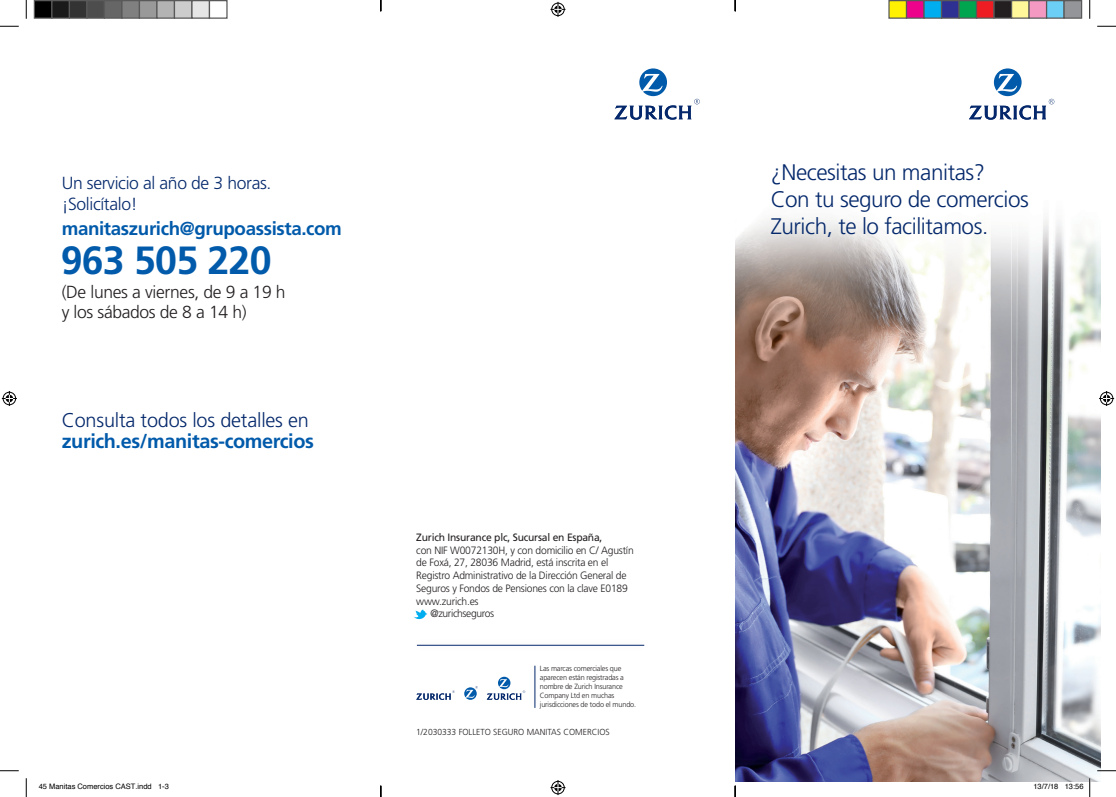
<style>
.page{position:relative;width:1116px;height:797px;background:#fff}
.page>*{position:absolute;margin:0;border:0;box-sizing:border-box;transform-origin:0 0}
.t1{font:700 39.25px "Frutiger LT Std";letter-spacing:-.02em;color:#015aaa}
.t2{font:300 22.5px/27px "Frutiger LT Std";letter-spacing:-.02em;color:#04286b}
.t3{font:700 19.88px "Frutiger LT Std";letter-spacing:-.02em;color:#015aaa}
.t4{font:300 19.88px "Frutiger LT Std";letter-spacing:-.01em;color:#04286b}
.t5{font:700 18.75px "Frutiger LT Std";letter-spacing:-.02em;color:#015aaa}
.t6{font:300 17.5px "Frutiger LT Std";letter-spacing:-.02em;color:#231f20}
.t7{font:300 17.5px/21px "Frutiger LT Std";letter-spacing:-.02em;color:#04286b}
.t8{font:300 10.62px/12.8px "Frutiger LT Std";letter-spacing:-.02em;color:#231f20}
.t9{font:10.62px "Frutiger LT Std";letter-spacing:-.02em;color:#231f20}
.t10{font:300 8.75px "Frutiger LT Std";color:#231f20}
.t11{font:300 7.5px/9px "Frutiger LT Std";letter-spacing:-.02em;color:#231f20}
.t12{font:7.5px "Helvetica";color:#000}
</style>
<div class="page">
<img style="left:735px;top:16px;width:365px;height:765px">
<svg style="left:968px;top:68px;width:86px;height:52px"></svg>
<div style="left:410px;top:637px;width:240px;height:16px;background:#231f20;opacity:.2"></div>
<hr style="left:417px;top:645px;width:227px;height:1px;background:#04286b">
<svg style="left:416px;top:690px;width:39px;height:10px"></svg>
<svg style="left:487px;top:676px;width:38px;height:23px"></svg>
<svg style="left:464px;top:686px;width:14px;height:13px"></svg>
<div style="left:527px;top:659px;width:16px;height:55px;background:#231f20;opacity:.2"></div>
<hr style="left:534px;top:665px;width:1px;height:43px;background:#04286b">
<svg style="left:414px;top:609px;width:13px;height:11px"></svg>
<svg style="left:614px;top:68px;width:85px;height:52px"></svg>
<svg style="left:0;top:25px;width:19px;height:2px"></svg>
<svg style="left:1097px;top:25px;width:18px;height:2px"></svg>
<svg style="left:0;top:770px;width:19px;height:1px"></svg>
<svg style="left:1097px;top:770px;width:18px;height:1px"></svg>
<svg style="left:25px;top:0;width:2px;height:19px"></svg>
<svg style="left:25px;top:778px;width:2px;height:19px"></svg>
<svg style="left:1088px;top:0;width:2px;height:19px"></svg>
<svg style="left:550px;top:2px;width:15px;height:15px"></svg>
<svg style="left:550px;top:780px;width:15px;height:15px"></svg>
<svg style="left:2px;top:391px;width:15px;height:15px"></svg>
<svg style="left:1099px;top:391px;width:15px;height:15px"></svg>
<div style="left:34px;top:1px;width:18px;height:17px;background:#000"></div>
<div style="left:34px;top:0;width:18px;height:19px;border:1px solid #595959"></div>
<div style="left:52px;top:1px;width:17px;height:17px;background:#1a1a1a"></div>
<div style="left:51px;top:0;width:19px;height:19px;border:1px solid #595959"></div>
<div style="left:69px;top:1px;width:18px;height:17px;background:#333"></div>
<div style="left:69px;top:0;width:19px;height:19px;border:1px solid #595959"></div>
<div style="left:87px;top:1px;width:17px;height:17px;background:#4d4d4d"></div>
<div style="left:86px;top:0;width:19px;height:19px;border:1px solid #595959"></div>
<div style="left:104px;top:1px;width:18px;height:17px;background:#666"></div>
<div style="left:104px;top:0;width:18px;height:19px;border:1px solid #595959"></div>
<div style="left:122px;top:1px;width:17px;height:17px;background:#808080"></div>
<div style="left:121px;top:0;width:19px;height:19px;border:1px solid #595959"></div>
<div style="left:139px;top:1px;width:18px;height:17px;background:#999"></div>
<div style="left:139px;top:0;width:19px;height:19px;border:1px solid #595959"></div>
<div style="left:157px;top:1px;width:17px;height:17px;background:#b3b3b3"></div>
<div style="left:156px;top:0;width:19px;height:19px;border:1px solid #595959"></div>
<div style="left:174px;top:1px;width:18px;height:17px;background:#ccc"></div>
<div style="left:174px;top:0;width:18px;height:19px;border:1px solid #595959"></div>
<div style="left:192px;top:1px;width:17px;height:17px;background:#e6e6e6"></div>
<div style="left:191px;top:0;width:19px;height:19px;border:1px solid #595959"></div>
<div style="left:209px;top:0;width:19px;height:19px;border:1px solid #595959"></div>
<div style="left:889px;top:1px;width:17px;height:17px;background:#fff101"></div>
<div style="left:888px;top:0;width:19px;height:19px;border:1px solid #595959"></div>
<div style="left:906px;top:1px;width:18px;height:17px;background:#ed028c"></div>
<div style="left:905px;top:0;width:19px;height:19px;border:1px solid #595959"></div>
<div style="left:924px;top:1px;width:17px;height:17px;background:#00aeef"></div>
<div style="left:923px;top:0;width:19px;height:19px;border:1px solid #595959"></div>
<div style="left:941px;top:1px;width:18px;height:17px;background:#2e3092"></div>
<div style="left:940px;top:0;width:19px;height:19px;border:1px solid #595959"></div>
<div style="left:959px;top:1px;width:17px;height:17px;background:#00a54f"></div>
<div style="left:958px;top:0;width:19px;height:19px;border:1px solid #595959"></div>
<div style="left:976px;top:1px;width:18px;height:17px;background:#ee1d23"></div>
<div style="left:975px;top:0;width:19px;height:19px;border:1px solid #595959"></div>
<div style="left:994px;top:1px;width:17px;height:17px;background:#231f20"></div>
<div style="left:993px;top:0;width:19px;height:19px;border:1px solid #595959"></div>
<div style="left:1011px;top:1px;width:18px;height:17px;background:#fff79a"></div>
<div style="left:1010px;top:0;width:19px;height:19px;border:1px solid #595959"></div>
<div style="left:1029px;top:1px;width:17px;height:17px;background:#f499c2"></div>
<div style="left:1028px;top:0;width:19px;height:19px;border:1px solid #595959"></div>
<div style="left:1046px;top:1px;width:18px;height:17px;background:#6bcff6"></div>
<div style="left:1045px;top:0;width:19px;height:19px;border:1px solid #595959"></div>
<div style="left:1064px;top:1px;width:17px;height:17px;background:#939598"></div>
<div style="left:1063px;top:0;width:19px;height:19px;border:1px solid #595959"></div>
<svg style="left:1064px;top:778px;width:26px;height:19px"></svg>
<svg style="left:380px;top:785px;width:1px;height:12px"></svg>
<svg style="left:734px;top:0;width:2px;height:11px"></svg>
<svg style="left:734px;top:785px;width:2px;height:12px"></svg>
<p class="t7" style="left:62px;top:173px;width:211px">Un servicio al año de 3 horas. ¡Solicítalo!</p>
<p class="t1" style="left:61px;top:238px;width:212px">963 505 220</p>
<p class="t5" style="left:62px;top:217px;width:282px">manitaszurich@grupoassista.com</p>
<p class="t6" style="left:62px;top:282px;width:225px">(De lunes a viernes, de 9 a 19 h</p>
<p class="t6" style="left:62px;top:302px;width:186px">y los sábados de 8 a 14 h)</p>
<p class="t4" style="left:62px;top:408px;width:249px">Consulta todos los detalles en</p>
<p class="t3" style="left:62px;top:430px;width:254px">zurich.es/manitas-comercios</p>
<p class="t9" style="left:416px;top:531px;width:188px">Zurich Insurance plc, Sucursal en España,</p>
<p class="t8" style="left:416px;top:543px;width:219px">con NIF W0072130H, y con domicilio en C/ Agustín de Foxá, 27, 28036 Madrid, está inscrita en el Registro Administrativo de la Dirección General de Seguros y Fondos de Pensiones con la clave E0189</p>
<p class="t8" style="left:416px;top:594px;width:64px">www.zurich.es</p>
<p class="t8" style="left:430px;top:607px;width:65px">@zurichseguros</p>
<p class="t11" style="left:540px;top:664px;width:98px">Las marcas comerciales que aparecen están registradas a nombre de Zurich Insurance<br>Company Ltd en muchas jurisdicciones de todo el mundo.</p>
<p class="t10" style="left:416px;top:727px;width:195px">1/2030333 FOLLETO SEGURO MANITAS COMERCIOS</p>
<p class="t2" style="left:770px;top:159px;width:216px">¿Necesitas un manitas?</p>
<p class="t2" style="left:770px;top:186px;width:260px">Con tu seguro de comercios<br>Zurich, te lo facilitamos.</p>
<p class="t12" style="left:39px;top:781px;width:132px">45 Manitas Comercios CAST.indd 1-3</p>
<p class="t12" style="left:1033px;top:781px;width:52px">13/7/18 13:56</p>
</div>
